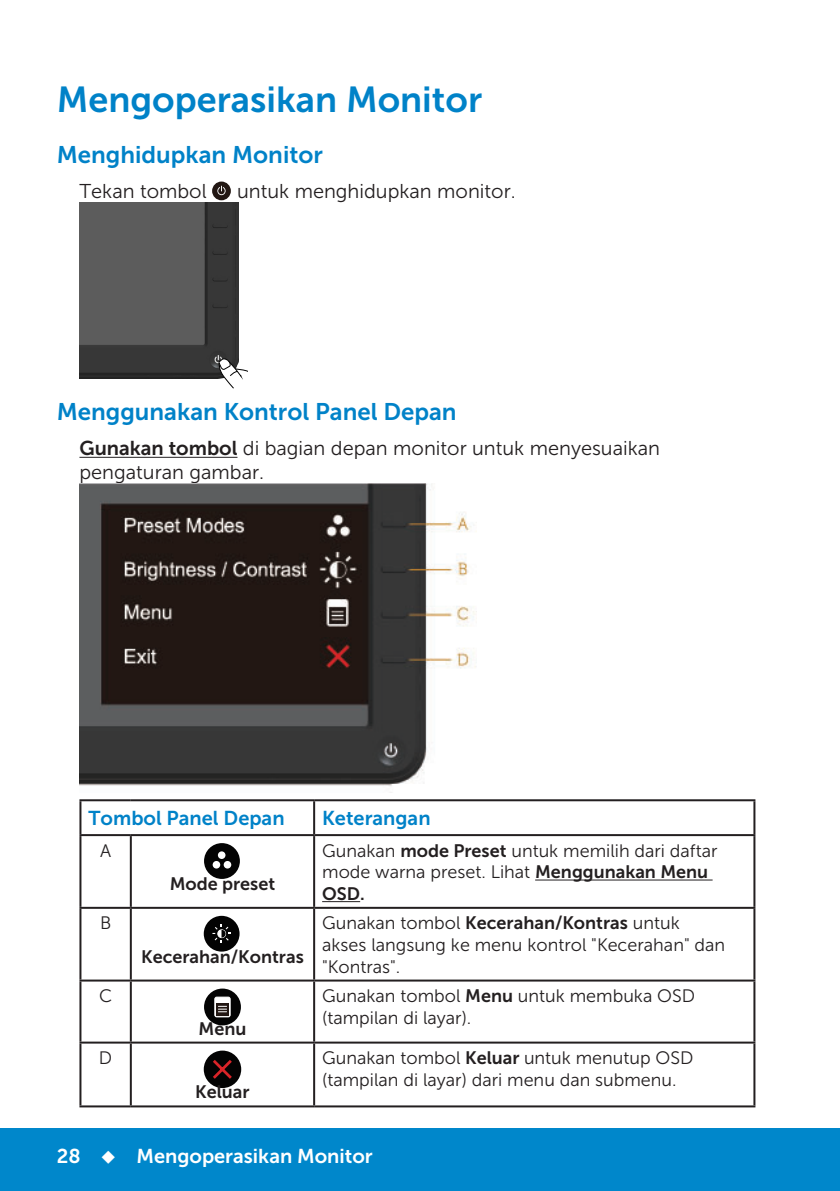
<style>
.page{position:relative;width:840px;height:1191px;background:#fff}
.page>*{position:absolute;margin:0;border:0;box-sizing:border-box;transform-origin:0 0}
.Head1{font:36px "Museo Sans For Dell 700";color:#0082c8}
.Head2{font:24px "Museo Sans For Dell 700";color:#0082c8}
.Paragraph{font:20px/24px "Museo Sans For Dell 300";color:#231f20}
.Table_Head{font:20px "Museo Sans For Dell 700";color:#0082c8}
.t1{font:20px "Museo Sans For Dell 700";color:#fff}
.Table_Paragraph{font:18px/21.6px "Museo Sans For Dell 300";color:#231f20}
.Table_Paragraph-2{font:18px "Museo Sans For Dell 700";color:#231f20}
.s1{font-family:"Museo Sans For Dell 700"}
</style>
<div class="page">
<div style="left:0;top:1128px;width:839px;height:63px;background:#0087cb"></div>
<hr style="left:79px;top:457px;width:158px;height:1px;background:#231f20">
<svg style="left:212px;top:181px;width:19px;height:19px"></svg>
<svg style="left:217px;top:186px;width:8px;height:9px"></svg>
<img style="left:79px;top:202px;width:159px;height:176px">
<svg style="left:217px;top:356px;width:31px;height:32px"></svg>
<img style="left:79px;top:483px;width:397px;height:310px">
<hr style="left:79px;top:799px;width:52px;height:2px;background:#231f20">
<hr style="left:79px;top:801px;width:2px;height:33px;background:#231f20">
<hr style="left:131px;top:799px;width:183px;height:2px;background:#231f20">
<hr style="left:314px;top:799px;width:441px;height:2px;background:#231f20">
<hr style="left:313px;top:801px;width:2px;height:33px;background:#231f20">
<hr style="left:753px;top:801px;width:2px;height:33px;background:#231f20">
<hr style="left:79px;top:834px;width:52px;height:2px;background:#231f20">
<hr style="left:79px;top:836px;width:2px;height:71px;background:#231f20">
<hr style="left:131px;top:834px;width:183px;height:2px;background:#231f20">
<hr style="left:130px;top:836px;width:2px;height:71px;background:#231f20">
<hr style="left:314px;top:834px;width:441px;height:2px;background:#231f20">
<hr style="left:313px;top:836px;width:2px;height:71px;background:#231f20">
<hr style="left:753px;top:836px;width:2px;height:71px;background:#231f20">
<hr style="left:79px;top:907px;width:52px;height:2px;background:#231f20">
<hr style="left:79px;top:909px;width:2px;height:70px;background:#231f20">
<hr style="left:131px;top:907px;width:183px;height:2px;background:#231f20">
<hr style="left:130px;top:909px;width:2px;height:70px;background:#231f20">
<hr style="left:314px;top:907px;width:441px;height:2px;background:#231f20">
<hr style="left:313px;top:909px;width:2px;height:70px;background:#231f20">
<hr style="left:753px;top:909px;width:2px;height:70px;background:#231f20">
<hr style="left:79px;top:979px;width:52px;height:2px;background:#231f20">
<hr style="left:79px;top:981px;width:2px;height:60px;background:#231f20">
<hr style="left:131px;top:979px;width:183px;height:2px;background:#231f20">
<hr style="left:130px;top:981px;width:2px;height:60px;background:#231f20">
<hr style="left:314px;top:979px;width:441px;height:2px;background:#231f20">
<hr style="left:313px;top:981px;width:2px;height:60px;background:#231f20">
<hr style="left:753px;top:981px;width:2px;height:60px;background:#231f20">
<hr style="left:79px;top:1041px;width:52px;height:2px;background:#231f20">
<hr style="left:79px;top:1043px;width:2px;height:62px;background:#231f20">
<hr style="left:131px;top:1041px;width:183px;height:2px;background:#231f20">
<hr style="left:130px;top:1043px;width:2px;height:62px;background:#231f20">
<hr style="left:314px;top:1041px;width:441px;height:2px;background:#231f20">
<hr style="left:313px;top:1043px;width:2px;height:62px;background:#231f20">
<hr style="left:753px;top:1043px;width:2px;height:62px;background:#231f20">
<hr style="left:79px;top:1105px;width:52px;height:2px;background:#231f20">
<hr style="left:131px;top:1105px;width:183px;height:2px;background:#231f20">
<hr style="left:314px;top:1105px;width:441px;height:2px;background:#231f20">
<div style="left:204px;top:843px;width:36px;height:36px;background:#030303;border-radius:50%"></div>
<div style="left:218px;top:851px;width:7px;height:8px;background:#fff;border-radius:50%"></div>
<div style="left:212px;top:861px;width:8px;height:7px;background:#fff;border-radius:50%"></div>
<div style="left:223px;top:861px;width:8px;height:7px;background:#fff;border-radius:50%"></div>
<hr style="left:535px;top:879px;width:177px;height:1px;background:#231f20">
<hr style="left:322px;top:901px;width:38px;height:1px;background:#231f20">
<div style="left:204px;top:916px;width:35px;height:35px;background:#030303;border-radius:50%"></div>
<svg style="left:212px;top:924px;width:19px;height:19px"></svg>
<div style="left:204px;top:988px;width:37px;height:37px;background:#030303;border-radius:50%"></div>
<div style="left:215px;top:997px;width:15px;height:19px;background:#fff;border-radius:2px"></div>
<div style="left:214px;top:996px;width:16px;height:21px;border:1px solid #fff;border-radius:2px"></div>
<svg style="left:216px;top:1003px;width:12px;height:12px"></svg>
<svg style="left:218px;top:1005px;width:8px;height:7px"></svg>
<div style="left:204px;top:1050px;width:37px;height:38px;background:#030303;border-radius:50%"></div>
<svg style="left:213px;top:1060px;width:19px;height:19px"></svg>
<p class="Head1" style="left:57px;top:80px;width:426px">Mengoperasikan Monitor</p>
<p class="Head2" style="left:57px;top:141px;width:267px">Menghidupkan Monitor</p>
<p class="Paragraph" style="left:79px;top:179px;width:129px">Tekan tombol</p>
<p class="Paragraph" style="left:237px;top:179px;width:280px">untuk menghidupkan monitor.</p>
<p class="Head2" style="left:57px;top:398px;width:401px">Menggunakan Kontrol Panel Depan</p>
<p class="Paragraph" style="left:79px;top:436px;width:582px"><span class="s1">Gunakan tombol</span> di bagian depan monitor untuk menyesuaikan pengaturan gambar.</p>
<p class="Table_Head" style="left:88px;top:807px;width:197px">Tombol Panel Depan</p>
<p class="Table_Head" style="left:322px;top:807px;width:110px">Keterangan</p>
<p class="Table_Paragraph" style="left:100px;top:839px;width:13px">A</p>
<p class="Table_Paragraph-2" style="left:170px;top:873px;width:107px">Mode preset</p>
<p class="Table_Paragraph" style="left:322px;top:839px;width:396px">Gunakan <span class="s1">mode Preset</span> untuk memilih dari daftar mode warna preset. Lihat <span class="s1">Menggunakan Menu<br>OSD.</span></p>
<p class="Table_Paragraph" style="left:100px;top:912px;width:13px">B</p>
<p class="Table_Paragraph-2" style="left:141px;top:946px;width:164px">Kecerahan/Kontras</p>
<p class="Table_Paragraph" style="left:322px;top:912px;width:404px">Gunakan tombol <span class="s1">Kecerahan/Kontras</span> untuk akses langsung ke menu kontrol "Kecerahan" dan "Kontras".</p>
<p class="Table_Paragraph" style="left:99px;top:985px;width:15px">C</p>
<p class="Table_Paragraph-2" style="left:198px;top:1018px;width:49px">Menu</p>
<p class="Table_Paragraph" style="left:322px;top:985px;width:374px">Gunakan tombol <span class="s1">Menu</span> untuk membuka OSD (tampilan di layar).</p>
<p class="Table_Paragraph" style="left:99px;top:1047px;width:15px">D</p>
<p class="Table_Paragraph-2" style="left:195px;top:1082px;width:56px">Keluar</p>
<p class="Table_Paragraph" style="left:322px;top:1047px;width:372px">Gunakan tombol <span class="s1">Keluar</span> untuk menutup OSD (tampilan di layar) dari menu dan submenu.</p>
<p class="t1" style="left:57px;top:1144px;width:317px">28 ◆ Mengoperasikan Monitor</p>
</div>
